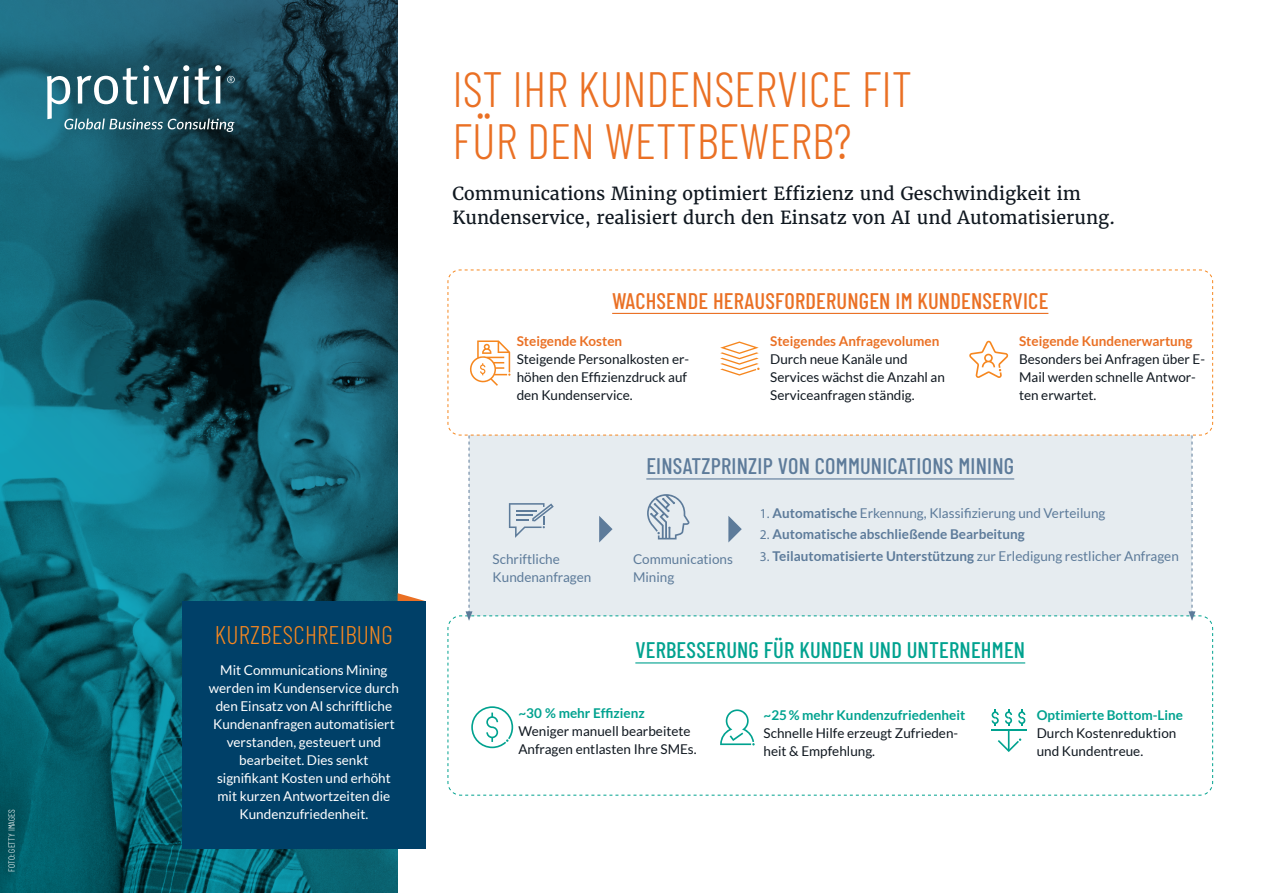
<style>
.page{position:relative;width:1263px;height:893px;background:#fff}
.page>*{position:absolute;margin:0;border:0;box-sizing:border-box;transform-origin:0 0}
.t1{font:300 49.5px/52.5px "Barlow Condensed";color:#ea7024}
.t2{font:300 25.5px "Barlow Condensed";letter-spacing:.01em;color:#f6871f}
.t3{font:500 22.5px "Barlow Condensed";letter-spacing:.01em;color:#ea7024}
.t4{font:500 22.5px "Barlow Condensed";letter-spacing:.01em;color:#5d7b9a}
.t5{font:500 22.5px "Barlow Condensed";letter-spacing:.01em;color:#00a28f}
.t6{font:18px/24px "Merriweather";color:#101820}
.t7{font:13.5px/18px "Lato";color:#101820}
.t8{font:13.5px/18px "Lato";color:#fff;text-align:center}
.t9{font:700 13.5px "Lato";color:#5d7b9a}
.t10{font:13.5px/18px "Lato";color:#5d7b9a}
.t11{font:700 13.5px "Lato";color:#00a28f}
.t12{font:700 13.5px "Lato";color:#ea7024}
.t13{font:300 9px "Barlow Condensed";letter-spacing:.01em;color:#fff}
.s1{font-family:"Myriad Pro"}
.s2{font-weight:700}
.s3{font-family:"Myriad Pro";font-weight:400}
.s4{font-weight:400}
</style>
<div class="page">
<svg style="left:447px;top:615px;width:766px;height:181px"></svg>
<svg style="left:447px;top:269px;width:766px;height:167px"></svg>
<img style="left:0;top:0;width:398px;height:893px">
<svg style="left:398px;top:593px;width:27px;height:8px"></svg>
<div style="left:182px;top:601px;width:243px;height:248px;background:#004068"></div>
<svg style="left:453px;top:688px;width:77px;height:69px"></svg>
<hr style="left:635px;top:662px;width:390px;height:1px;background:#00a28f">
<svg style="left:453px;top:319px;width:74px;height:73px"></svg>
<svg style="left:703px;top:326px;width:76px;height:58px"></svg>
<svg style="left:951px;top:325px;width:72px;height:63px"></svg>
<svg style="left:970px;top:692px;width:78px;height:68px"></svg>
<hr style="left:612px;top:313px;width:436px;height:1px;background:#ea7024">
<svg style="left:464px;top:425px;width:749px;height:200px;background:#e6ecf0"></svg>
<svg style="left:702px;top:696px;width:71px;height:54px"></svg>
<svg style="left:47px;top:65px;width:188px;height:67px;background:#45717d"></svg>
<p class="t13" style="left:5px;top:872px;width:64px;rotate:-90deg">FOTO: GETTY IMAGES</p>
<h2 class="t2" style="left:215px;top:617px;width:180px">KURZBESCHREIBUNG</h2>
<p class="t8" style="left:209px;top:661px;width:192px">Mit Communications Mining werden im Kundenservice durch den Einsatz von AI schriftliche<br>Kundenanfragen automatisiert verstanden, gesteuert und bearbeitet. Dies senkt signifikant Kosten und erhöht mit kurzen Antwortzeiten die<br>Kundenzufriedenheit.</p>
<h1 class="t1" style="left:452px;top:59px;width:461px">IST IHR KUNDENSERVICE FIT<br>FÜR DEN WETTBEWERB?</h1>
<h3 class="t6" style="left:452px;top:182px;width:664px">Communications Mining optimiert Effizienz und Geschwindigkeit im<br>Kundenservice, realisiert durch den Einsatz von AI und Automatisierung.</h3>
<h3 class="t3" style="left:612px;top:285px;width:438px">WACHSENDE HERAUSFORDERUNGEN IM KUNDENSERVICE</h3>
<p class="t12" style="left:517px;top:334px;width:107px">Steigende Kosten</p>
<p class="t7" style="left:517px;top:350px;width:174px">Steigende Personalkosten er&shy;höhen den Effizienzdruck auf den Kundenservice.</p>
<p class="t12" style="left:770px;top:334px;width:171px">Steigendes Anfragevolumen</p>
<p class="t7" style="left:770px;top:350px;width:176px">Durch neue Kanäle und<br>Services wächst die Anzahl an<br>Serviceanfragen ständig.</p>
<p class="t12" style="left:1019px;top:334px;width:175px">Steigende Kundenerwartung</p>
<p class="t7" style="left:1019px;top:350px;width:187px">Besonders bei Anfragen über E-<br>Mail werden schnelle Antwor&shy;ten erwartet.</p>
<h3 class="t4" style="left:646px;top:450px;width:369px">EINSATZPRINZIP VON COMMUNICATIONS MINING</h3>
<p class="t10" style="left:493px;top:550px;width:100px">Schriftliche<br>Kundenanfragen</p>
<p class="t10" style="left:633px;top:550px;width:101px">Communications<br>Mining</p>
<p class="t10" style="left:760px;top:504px;width:347px"><span class="s1">1.</span> <span class="s2">Automatische</span> Erkennung, Klassifizierung und Verteilung</p>
<p class="t9" style="left:760px;top:527px;width:266px"><span class="s3">2.</span> Automatische abschließende Bearbeitung</p>
<p class="t9" style="left:760px;top:548px;width:421px"><span class="s3">3.</span> Teilautomatisierte Unterstützung <span class="s4">zur Erledigung restlicher Anfragen</span></p>
<h3 class="t5" style="left:635px;top:634px;width:391px">VERBESSERUNG FÜR KUNDEN UND UNTERNEHMEN</h3>
<p class="t11" style="left:518px;top:705px;width:128px">~30 % mehr Effizienz</p>
<p class="t7" style="left:518px;top:722px;width:180px">Weniger manuell bearbeitete<br>Anfragen entlasten Ihre SMEs.</p>
<p class="t11" style="left:763px;top:708px;width:203px">~25% mehr Kundenzufriedenheit</p>
<p class="t7" style="left:763px;top:724px;width:196px">Schnelle Hilfe erzeugt Zufrieden&shy;heit &amp; Empfehlung.</p>
<p class="t11" style="left:1037px;top:708px;width:148px">Optimierte Bottom-Line</p>
<p class="t7" style="left:1037px;top:724px;width:141px">Durch Kostenreduktion und Kundentreue.</p>
</div>
